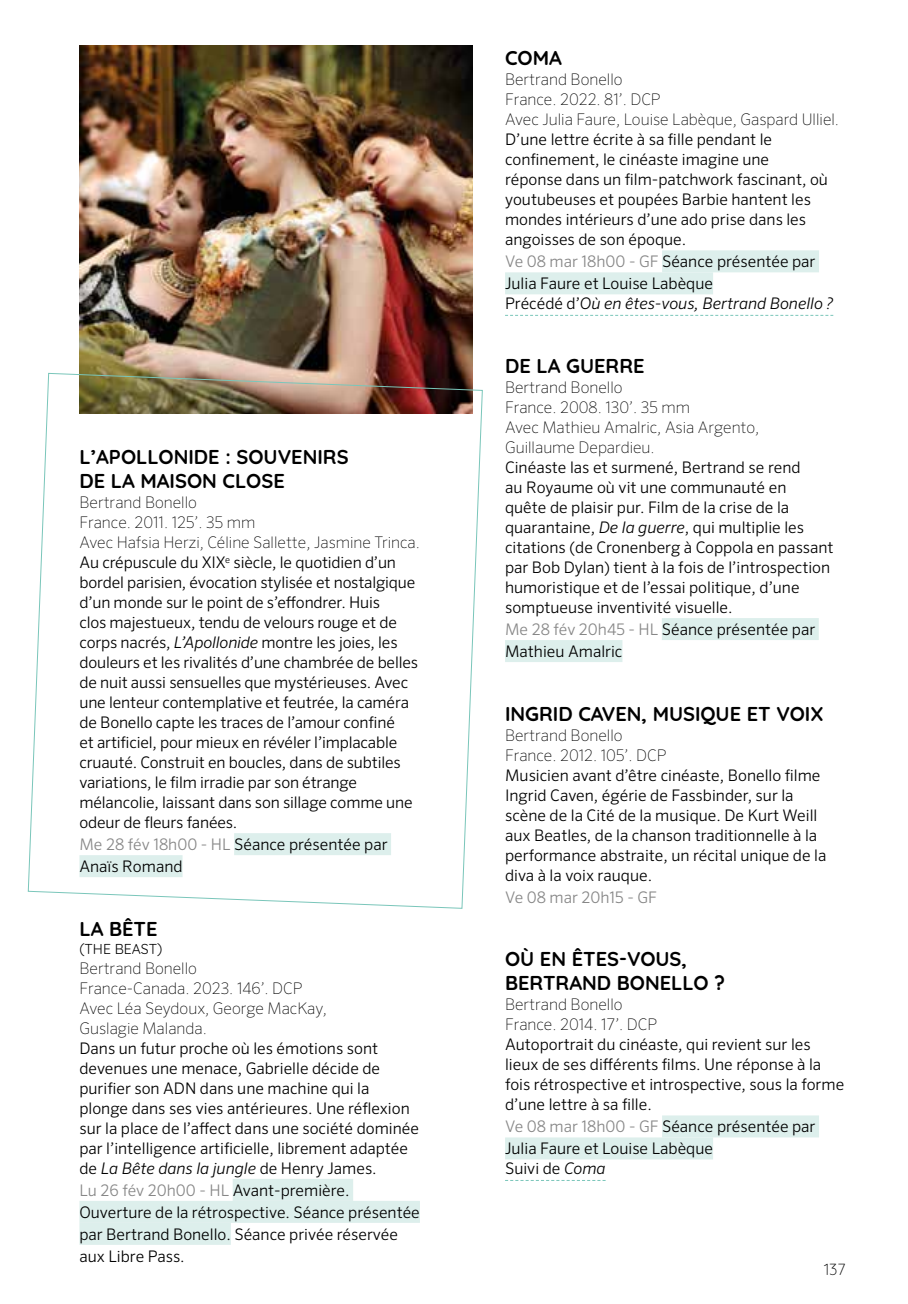
<style>
.page{position:relative;width:908px;height:1304px;background:#fff}
.page>*{position:absolute;margin:0;border:0;box-sizing:border-box;transform-origin:0 0}
.t1{font:700 20px/24px "Quicksand";color:#000}
.t2{font:300 16px/20px "Sero Pro";color:#000}
.t3{font:100 16px/20px "Sero Pro";color:#000}
.t4{font:italic 300 16px "Sero Pro";color:#000}
.t5{font:300 16px "Sero Pro";color:#878787}
.t6{font:300 16px "Quicksand";color:#000}
.t7{font:14px "Quicksand";color:#000}
.s1{font-weight:100}
.s2{font-style:italic}
.s3{color:#878787}
.s4{font-style:normal}
</style>
<div class="page">
<div style="left:232px;top:1179px;width:121px;height:22px;background:#ddefec"></div>
<div style="left:79px;top:1201px;width:341px;height:22px;background:#ddefec"></div>
<div style="left:79px;top:1223px;width:152px;height:22px;background:#ddefec"></div>
<div style="left:661px;top:250px;width:157px;height:22px;background:#ddefec"></div>
<div style="left:505px;top:272px;width:207px;height:22px;background:#ddefec"></div>
<svg style="left:505px;top:315px;width:327px;height:1px"></svg>
<div style="left:661px;top:618px;width:157px;height:22px;background:#ddefec"></div>
<div style="left:505px;top:640px;width:117px;height:22px;background:#ddefec"></div>
<div style="left:661px;top:1115px;width:157px;height:22px;background:#ddefec"></div>
<div style="left:505px;top:1137px;width:207px;height:22px;background:#ddefec"></div>
<svg style="left:505px;top:1180px;width:100px;height:1px"></svg>
<img style="left:79px;top:45px;width:393px;height:327px">
<svg style="left:27px;top:372px;width:456px;height:537px"></svg>
<p class="t1" style="left:79px;top:443px;width:270px">L’APOLLONIDE : SOUVENIRS<br>DE LA MAISON CLOSE</p>
<p class="t2" style="left:79px;top:492px;width:342px"><span class="s1">Bertrand Bonello<br>France. 2011. 125’. 35 mm<br>Avec Hafsia Herzi, Céline Sallette, Jasmine Trinca.<br></span>Au crépuscule du XIX<sup>e</sup> siècle, le quotidien d’un bordel parisien, évocation stylisée et nostalgique d’un monde sur le point de s’effondrer. Huis<br>clos majestueux, tendu de velours rouge et de corps nacrés, <span class="s2">L’Apollonide</span> montre les joies, les douleurs et les rivalités d’une chambrée de belles de nuit aussi sensuelles que mystérieuses. Avec une lenteur contemplative et feutrée, la caméra de Bonello capte les traces de l’amour confiné<br>et artificiel, pour mieux en révéler l’implacable cruauté. Construit en boucles, dans de subtiles variations, le film irradie par son étrange mélancolie, laissant dans son sillage comme une odeur de fleurs fanées.</p>
<p class="t2" style="left:79px;top:833px;width:309px;line-height:22px"><span class="s3">Me 28 fév 18h00 - HL</span> Séance présentée par<br>Anaïs Romand</p>
<p class="t1" style="left:79px;top:915px;width:80px">LA BÊTE</p>
<p class="t7" style="left:79px;top:938px;width:84px">(THE BEAST)</p>
<p class="t3" style="left:79px;top:958px;width:249px">Bertrand Bonello<br>France-Canada. 2023. 146’. DCP<br>Avec Léa Seydoux, George MacKay,<br>Guslagie Malanda.</p>
<p class="t2" style="left:79px;top:1038px;width:341px">Dans un futur proche où les émotions sont devenues une menace, Gabrielle décide de purifier son ADN dans une machine qui la plonge dans ses vies antérieures. Une réflexion sur la place de l’affect dans une société dominée par l’intelligence artificielle, librement adaptée de <span class="s2">La Bête dans la jungle</span> de Henry James.</p>
<p class="t2" style="left:79px;top:1179px;width:342px;line-height:22px"><span class="s3">Lu 26 fév 20h00 - HL</span> Avant-première.<br>Ouverture de la rétrospective. Séance présentée par Bertrand Bonello. Séance privée réservée aux Libre Pass.</p>
<p class="t1" style="left:505px;top:45px;width:58px">COMA</p>
<p class="t3" style="left:505px;top:70px;width:335px">Bertrand Bonello<br>France. 2022. 81’. DCP<br>Avec Julia Faure, Louise Labèque, Gaspard Ulliel.</p>
<p class="t2" style="left:505px;top:130px;width:324px">D’une lettre écrite à sa fille pendant le confinement, le cinéaste imagine une réponse dans un film-patchwork fascinant, où youtubeuses et poupées Barbie hantent les mondes intérieurs d’une ado prise dans les angoisses de son époque.</p>
<p class="t2" style="left:505px;top:251px;width:312px;line-height:22px"><span class="s3">Ve 08 mar 18h00 - GF</span> Séance présentée par<br>Julia Faure et Louise Labèque</p>
<p class="t4" style="left:505px;top:294px;width:329px"><span class="s4">Précédé d’</span>Où en êtes-vous, Bertrand Bonello ?</p>
<p class="t1" style="left:505px;top:352px;width:141px">DE LA GUERRE</p>
<p class="t3" style="left:505px;top:377px;width:256px">Bertrand Bonello<br>France. 2008. 130’. 35 mm<br>Avec Mathieu Amalric, Asia Argento,<br>Guillaume Depardieu.</p>
<p class="t2" style="left:505px;top:457px;width:330px">Cinéaste las et surmené, Bertrand se rend<br>au Royaume où vit une communauté en<br>quête de plaisir pur. Film de la crise de la quarantaine, <span class="s2">De la guerre</span>, qui multiplie les citations (de Cronenberg à Coppola en passant par Bob Dylan) tient à la fois de l’introspection humoristique et de l’essai politique, d’une somptueuse inventivité visuelle.</p>
<p class="t2" style="left:505px;top:618px;width:311px;line-height:22px"><span class="s3">Me 28 fév 20h45 - HL</span> Séance présentée par<br>Mathieu Amalric</p>
<p class="t1" style="left:505px;top:700px;width:320px">INGRID CAVEN, MUSIQUE ET VOIX</p>
<p class="t3" style="left:505px;top:725px;width:163px">Bertrand Bonello<br>France. 2012. 105’. DCP</p>
<p class="t2" style="left:505px;top:765px;width:322px">Musicien avant d’être cinéaste, Bonello filme Ingrid Caven, égérie de Fassbinder, sur la scène de la Cité de la musique. De Kurt Weill aux Beatles, de la chanson traditionnelle à la performance abstraite, un récital unique de la diva à la voix rauque.</p>
<p class="t5" style="left:505px;top:888px;width:153px">Ve 08 mar 20h15 - GF</p>
<p class="t1" style="left:505px;top:946px;width:221px">OÙ EN ÊTES-VOUS,<br>BERTRAND BONELLO ?</p>
<p class="t3" style="left:505px;top:995px;width:153px">Bertrand Bonello<br>France. 2014. 17’. DCP</p>
<p class="t2" style="left:505px;top:1035px;width:340px">Autoportrait du cinéaste, qui revient sur les lieux de ses différents films. Une réponse à la fois rétrospective et introspective, sous la forme d’une lettre à sa fille.</p>
<p class="t2" style="left:505px;top:1116px;width:312px;line-height:22px"><span class="s3">Ve 08 mar 18h00 - GF</span> Séance présentée par<br>Julia Faure et Louise Labèque</p>
<p class="t2" style="left:505px;top:1159px;width:102px">Suivi de <span class="s2">Coma</span></p>
<p class="t6" style="left:823px;top:1257px;width:23px">137</p>
</div>
